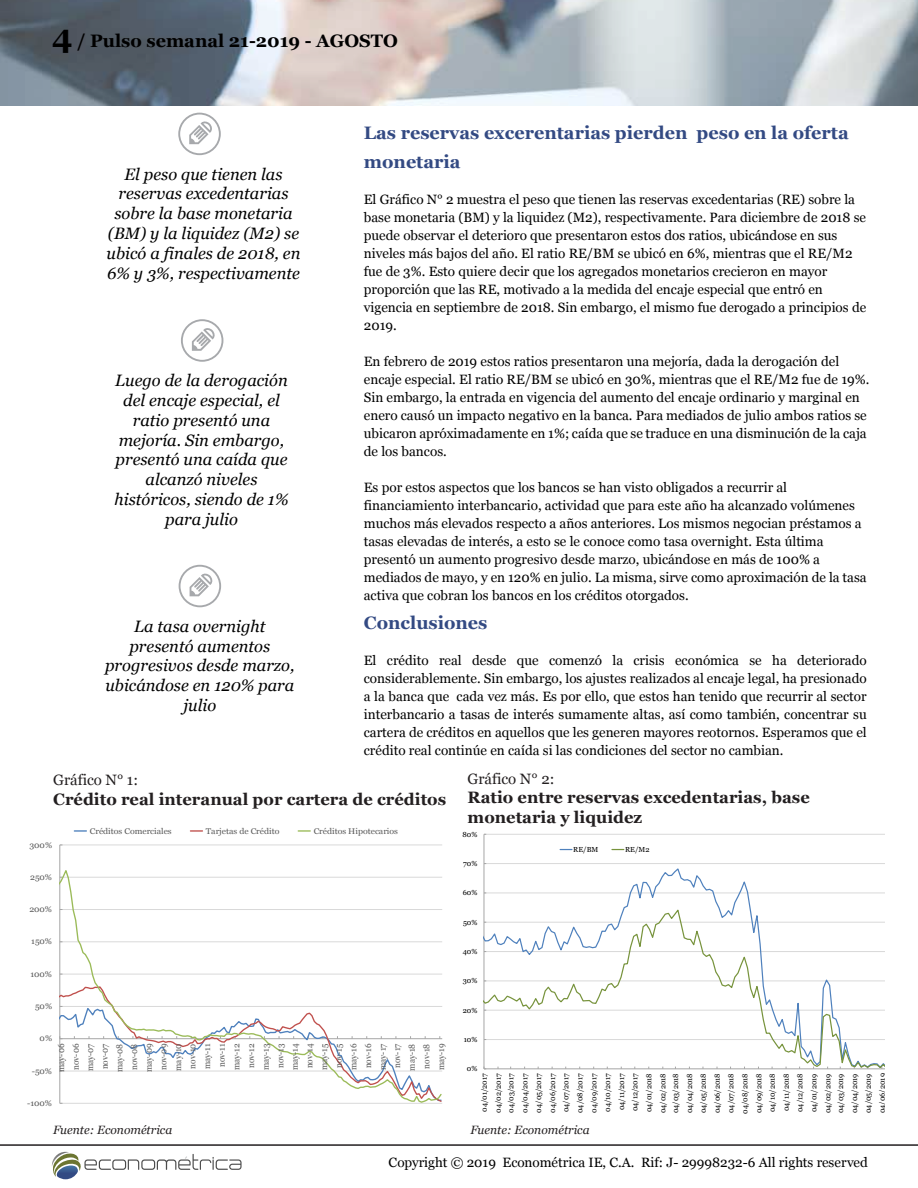
<style>
.page{position:relative;width:918px;height:1188px;background:#fff}
.page>*{position:absolute;margin:0;border:0;box-sizing:border-box;transform-origin:0 0}
.t1{font:700 18px/28.8px "Georgia";color:#334a83}
.t2{font:700 18px "Georgia";color:#000}
.t3{font:italic 16.5px/19.8px "Georgia";color:#000;text-align:center}
.t4{font:700 16.5px/19.8px "Georgia";color:#231f20}
.t5{font:15px "Georgia";color:#231f20}
.t6{font:13.5px/18px "Georgia";color:#000}
.t7{font:italic 12px "Georgia";color:#231f20}
.t8{font:8.85px/14.5px "Georgia";color:#595959;text-align:center;scale:.94 1}
.t9{font:8.25px "Georgia";color:#595959;scale:1.07 1}
.t10{font:7.35px/13.8px "Georgia";color:#000;text-align:center}
.s1{font-size:31.5px}
</style>
<div class="page">
<svg style="left:51px;top:1152px;width:191px;height:27px"></svg>
<hr style="left:0;top:1144px;width:918px;height:2px;background:#231f20">
<img style="left:0;top:0;width:918px;height:105px">
<svg style="left:178px;top:113px;width:43px;height:42px"></svg>
<svg style="left:181px;top:319px;width:42px;height:43px"></svg>
<svg style="left:179px;top:565px;width:42px;height:42px"></svg>
<hr style="left:60px;top:845px;width:382px;height:1px;background:#d9d9d9">
<hr style="left:60px;top:845px;width:1px;height:258px;background:#a6a6a6">
<svg style="left:60px;top:867px;width:383px;height:237px"></svg>
<svg style="left:74px;top:830px;width:12px;height:2px"></svg>
<svg style="left:190px;top:830px;width:12px;height:2px"></svg>
<svg style="left:298px;top:830px;width:12px;height:2px"></svg>
<hr style="left:484px;top:863px;width:400px;height:1px;background:#d9d9d9">
<hr style="left:484px;top:834px;width:400px;height:1px;background:#d9d9d9">
<hr style="left:484px;top:834px;width:1px;height:235px;background:#a6a6a6">
<hr style="left:484px;top:1069px;width:400px;height:1px;background:#a6a6a6">
<svg style="left:484px;top:867px;width:400px;height:40px"></svg>
<svg style="left:484px;top:907px;width:400px;height:162px"></svg>
<svg style="left:560px;top:849px;width:12px;height:1px"></svg>
<svg style="left:612px;top:849px;width:12px;height:1px"></svg>
<h1 class="t2" style="left:52px;top:29px;width:347px"><span class="s1">4</span> / Pulso semanal 21-2019 - AGOSTO</h1>
<p class="t3" style="left:107px;top:164px;width:195px">El peso que tienen las reservas excedentarias sobre la base monetaria (BM) y la liquidez (M2) se ubicó a finales de 2018, en<br>6% y 3%, respectivamente</p>
<p class="t3" style="left:115px;top:371px;width:175px">Luego de la derogación del encaje especial, el ratio presentó una mejoría. Sin embargo, presentó una caída que alcanzó niveles históricos, siendo de 1% para julio</p>
<p class="t3" style="left:105px;top:616px;width:191px">La tasa overnight presentó aumentos progresivos desde marzo, ubicándose en 120% para julio</p>
<h1 class="t1" style="left:364px;top:119px;width:487px">Las reservas excerentarias pierden peso en la oferta monetaria</h1>
<p class="t6" style="left:364px;top:191px;width:504px">El Gráfico N° 2 muestra el peso que tienen las reservas excedentarias (RE) sobre la base monetaria (BM) y la liquidez (M2), respectivamente. Para diciembre de 2018 se puede observar el deterioro que presentaron estos dos ratios, ubicándose en sus niveles más bajos del año. El ratio RE/BM se ubicó en 6%, mientras que el RE/M2 fue de 3%. Esto quiere decir que los agregados monetarios crecieron en mayor proporción que las RE, motivado a la medida del encaje especial que entró en vigencia en septiembre de 2018. Sin embargo, el mismo fue derogado a principios de 2019.</p>
<p class="t6" style="left:364px;top:353px;width:507px">En febrero de 2019 estos ratios presentaron una mejoría, dada la derogación del encaje especial. El ratio RE/BM se ubicó en 30%, mientras que el RE/M2 fue de 19%.<br>Sin embargo, la entrada en vigencia del aumento del encaje ordinario y marginal en enero causó un impacto negativo en la banca. Para mediados de julio ambos ratios se ubicaron apróximadamente en 1%; caída que se traduce en una disminución de la caja de los bancos.</p>
<p class="t6" style="left:364px;top:479px;width:504px">Es por estos aspectos que los bancos se han visto obligados a recurrir al financiamiento interbancario, actividad que para este año ha alcanzado volúmenes muchos más elevados respecto a años anteriores. Los mismos negocian préstamos a tasas elevadas de interés, a esto se le conoce como tasa overnight. Esta última presentó un aumento progresivo desde marzo, ubicándose en más de 100% a mediados de mayo, y en 120% en julio. La misma, sirve como aproximación de la tasa activa que cobran los bancos en los créditos otorgados.</p>
<h1 class="t1" style="left:364px;top:608px;width:125px">Conclusiones</h1>
<p class="t6" style="left:364px;top:652px;width:504px;text-align:justify">El crédito real desde que comenzó la crisis económica se ha deteriorado considerablemente. Sin embargo, los ajustes realizados al encaje legal, ha presionado a la banca que cada vez más. Es por ello, que estos han tenido que recurrir al sector interbancario a tasas de interés sumamente altas, así como también, concentrar su cartera de créditos en aquellos que les generen mayores reotornos. Esperamos que el crédito real continúe en caída si las condiciones del sector no cambian.</p>
<p class="t5" style="left:53px;top:771px;width:86px">Gráfico N° 1:</p>
<p class="t4" style="left:53px;top:789px;width:394px">Crédito real interanual por cartera de créditos</p>
<p class="t9" style="left:29px;top:840px;width:23px">300%</p>
<p class="t9" style="left:30px;top:872px;width:22px">250%</p>
<p class="t9" style="left:29px;top:904px;width:23px">200%</p>
<p class="t9" style="left:31px;top:937px;width:21px">150%</p>
<p class="t9" style="left:30px;top:969px;width:22px">100%</p>
<p class="t9" style="left:35px;top:1001px;width:18px">50%</p>
<p class="t9" style="left:40px;top:1034px;width:13px">0%</p>
<p class="t9" style="left:90px;top:826px;width:78px">Créditos Comerciales</p>
<p class="t9" style="left:206px;top:826px;width:70px">Tarjetas de Crédito</p>
<p class="t9" style="left:314px;top:826px;width:80px">Créditos Hipotecarios</p>
<p class="t8" style="left:54px;top:1072px;width:32px;rotate:-90deg">may-06 nov-06 may-07 nov-07 may-08 nov-08 may-09 nov-09 may-10 nov-10 may-11 nov-11 may-12 nov-12 may-13 nov-13 may-14 nov-14 may-15 nov-15 may-16 nov-16 may-17 nov-17 may-18 nov-18 may-19</p>
<p class="t9" style="left:32px;top:1066px;width:21px">-50%</p>
<p class="t9" style="left:27px;top:1098px;width:25px">-100%</p>
<p class="t5" style="left:468px;top:769px;width:88px">Gráfico N° 2:</p>
<p class="t4" style="left:468px;top:788px;width:344px">Ratio entre reservas excedentarias, base monetaria y liquidez</p>
<p class="t10" style="left:463px;top:827px;width:16px">80%</p>
<p class="t10" style="left:463px;top:857px;width:16px">70%</p>
<p class="t10" style="left:463px;top:886px;width:16px">60%</p>
<p class="t10" style="left:463px;top:915px;width:16px">50%</p>
<p class="t10" style="left:463px;top:945px;width:16px">40%</p>
<p class="t10" style="left:463px;top:974px;width:16px">30%</p>
<p class="t10" style="left:463px;top:1003px;width:16px">20%</p>
<p class="t10" style="left:464px;top:1033px;width:15px">10%</p>
<p class="t10" style="left:467px;top:1062px;width:12px">0%</p>
<p class="t10" style="left:573px;top:843px;width:27px">RE/BM</p>
<p class="t10" style="left:625px;top:843px;width:26px">RE/M2</p>
<p class="t10" style="left:477px;top:1113px;width:41px;text-align:left;rotate:-90deg">04/01/2017<br>04/02/2017</p>
<p class="t10" style="left:504px;top:1113px;width:42px;rotate:-90deg">04/03/2017<br>04/04/2017<br>04/05/2017<br>04/06/2017<br>04/07/2017<br>04/08/2017<br>04/09/2017<br>04/10/2017<br>04/11/2017<br>04/12/2017<br>04/01/2018<br>04/02/2018</p>
<p class="t10" style="left:669px;top:1114px;width:42px;rotate:-90deg">04/03/2018<br>04/04/2018<br>04/05/2018<br>04/06/2018<br>04/07/2018<br>04/08/2018<br>04/09/2018<br>04/10/2018<br>04/11/2018<br>04/12/2018<br>04/01/2019<br>04/02/2019</p>
<p class="t10" style="left:834px;top:1113px;width:41px;text-align:justify;rotate:-90deg">04/03/2019<br>04/04/2019<br>04/05/2019<br>04/06/2019</p>
<p class="t7" style="left:53px;top:1123px;width:121px">Fuente: Econométrica</p>
<p class="t7" style="left:470px;top:1123px;width:121px">Fuente: Econométrica</p>
<p class="t6" style="left:389px;top:1154px;width:481px">Copyright © 2019 Econométrica IE, C.A. Rif: J- 29998232-6 All rights reserved</p>
</div>
